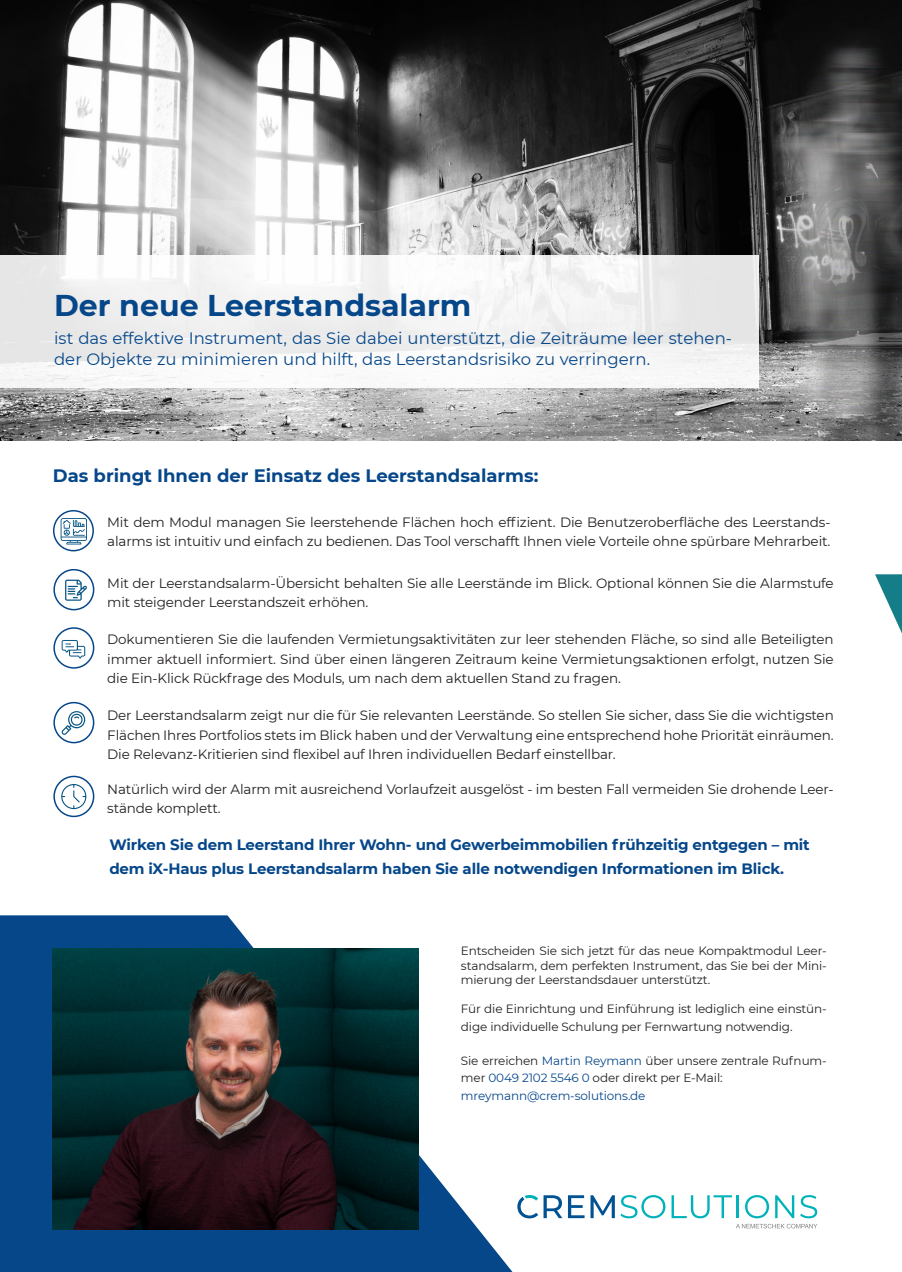
<style>
.page{position:relative;width:902px;height:1272px;background:#fff}
.page>*{position:absolute;margin:0;border:0;box-sizing:border-box;transform-origin:0 0}
.t1{font:700 30px "Montserrat";color:#06478a}
.t2{font:700 18px "Montserrat";color:#06478a}
.t3{font:16.5px/21px "Montserrat";letter-spacing:.005em;color:#06478a}
.t4{font:700 15px "Montserrat";letter-spacing:-.01em;color:#06478a}
.t5{font:13.5px/19.5px "Montserrat";letter-spacing:-.01em;color:#231f20}
.t6{font:12px/14.4px "Montserrat";letter-spacing:-.01em;color:#231f20}
.t7{font:12px "Montserrat";letter-spacing:-.01em;color:#06478a}
.s1{color:#06478a}
</style>
<div class="page">
<img style="left:0;top:0;width:901px;height:440px">
<div style="left:0;top:255px;width:758px;height:132px;background:linear-gradient(to right,#f2f2f2,#f2f2f2)"></div>
<svg style="left:65px;top:579px;width:22px;height:21px"></svg>
<svg style="left:62px;top:711px;width:23px;height:23px"></svg>
<svg style="left:62px;top:640px;width:23px;height:18px"></svg>
<div style="left:53px;top:510px;width:41px;height:41px;border:2px solid #06478a;border-radius:50%"></div>
<div style="left:53px;top:569px;width:41px;height:41px;border:2px solid #06478a;border-radius:50%"></div>
<div style="left:53px;top:627px;width:41px;height:41px;border:2px solid #06478a;border-radius:50%"></div>
<div style="left:53px;top:702px;width:41px;height:41px;border:2px solid #06478a;border-radius:50%"></div>
<div style="left:53px;top:775px;width:41px;height:42px;border:2px solid #06478a;border-radius:50%"></div>
<svg style="left:61px;top:784px;width:25px;height:25px"></svg>
<svg style="left:61px;top:518px;width:26px;height:26px"></svg>
<svg style="left:875px;top:574px;width:26px;height:57px"></svg>
<svg style="left:0;top:915px;width:512px;height:356px;fill:#06478a"></svg>
<img style="left:52px;top:948px;width:366px;height:281px">
<svg style="left:568px;top:1195px;width:16px;height:23px"></svg>
<svg style="left:590px;top:1195px;width:24px;height:23px"></svg>
<svg style="left:620px;top:1195px;width:45px;height:23px"></svg>
<svg style="left:517px;top:1195px;width:45px;height:23px"></svg>
<svg style="left:671px;top:1195px;width:146px;height:33px"></svg>
<p class="t1" style="left:54px;top:284px;width:419px">Der neue Leerstandsalarm</p>
<p class="t3" style="left:54px;top:327px;width:679px">ist das effektive Instrument, das Sie dabei unterstützt, die Zeiträume leer stehen&shy;der Objekte zu minimieren und hilft, das Leerstandsrisiko zu verringern.</p>
<p class="t2" style="left:53px;top:463px;width:487px">Das bringt Ihnen der Einsatz des Leerstandsalarms:</p>
<p class="t5" style="left:107px;top:512px;width:724px">Mit dem Modul managen Sie leerstehende Flächen hoch effizient. Die Benutzeroberfläche des Leerstands&shy;alarms ist intuitiv und einfach zu bedienen. Das Tool verschafft Ihnen viele Vorteile ohne spürbare Mehrarbeit.</p>
<p class="t5" style="left:107px;top:572px;width:728px">Mit der Leerstandsalarm-Übersicht behalten Sie alle Leerstände im Blick. Optional können Sie die Alarmstufe mit steigender Leerstandszeit erhöhen.</p>
<p class="t5" style="left:107px;top:629px;width:728px;text-align:justify">Dokumentieren Sie die laufenden Vermietungsaktivitäten zur leer stehenden Fläche, so sind alle Beteiligten immer aktuell informiert. Sind über einen längeren Zeitraum keine Vermietungsaktionen erfolgt, nutzen Sie die Ein-Klick Rückfrage des Moduls, um nach dem aktuellen Stand zu fragen.</p>
<p class="t5" style="left:107px;top:705px;width:728px;text-align:justify">Der Leerstandsalarm zeigt nur die für Sie relevanten Leerstände. So stellen Sie sicher, dass Sie die wichtigsten Flächen Ihres Portfolios stets im Blick haben und der Verwaltung eine entsprechend hohe Priorität einräumen.<br>Die Relevanz-Kritierien sind flexibel auf Ihren individuellen Bedarf einstellbar.</p>
<p class="t5" style="left:107px;top:778px;width:728px">Natürlich wird der Alarm mit ausreichend Vorlaufzeit ausgelöst - im besten Fall vermeiden Sie drohende Leer&shy;stände komplett.</p>
<p class="t4" style="left:109px;top:834px;width:702px">Wirken Sie dem Leerstand Ihrer Wohn- und Gewerbeimmobilien frühzeitig entgegen – mit</p>
<p class="t4" style="left:109px;top:858px;width:676px">dem iX-Haus plus Leerstandsalarm haben Sie alle notwendigen Informationen im Blick.</p>
<p class="t6" style="left:461px;top:943px;width:367px;text-align:justify">Entscheiden Sie sich jetzt für das neue Kompaktmodul Leer&shy;standsalarm, dem perfekten Instrument, das Sie bei der Mini&shy;mierung der Leerstandsdauer unterstützt.</p>
<p class="t6" style="left:461px;top:999px;width:367px;line-height:18px">Für die Einrichtung und Einführung ist lediglich eine einstün&shy;dige individuelle Schulung per Fernwartung notwendig.</p>
<p class="t6" style="left:461px;top:1052px;width:367px;line-height:16.5px">Sie erreichen <span class="s1">Martin Reymann</span> über unsere zentrale Rufnum&shy;mer <span class="s1">0049 2102 5546 0</span> oder direkt per E-Mail:</p>
<p class="t7" style="left:461px;top:1087px;width:186px">mreymann@crem-solutions.de</p>
</div>
